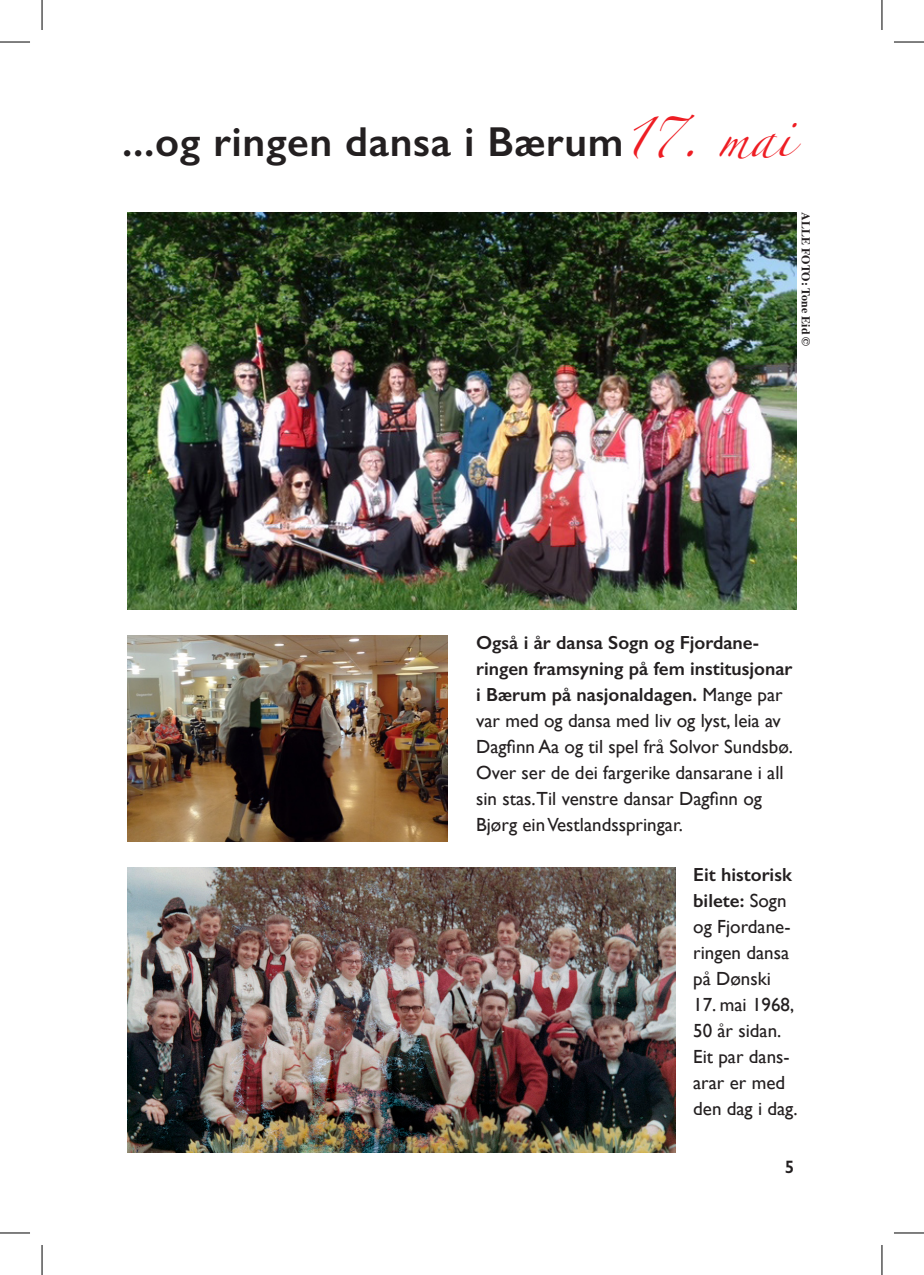
<style>
.page{position:relative;width:924px;height:1275px;background:#fff}
.page>*{position:absolute;margin:0;border:0;box-sizing:border-box;transform-origin:0 0}
.t1{font:600 42px "Gill Sans";letter-spacing:.015em;color:#231f20}
.t2{font:19px/26px "Gill Sans";color:#231f20}
.t3{font:600 18px "Gill Sans";color:#231f20}
.t4{font:700 12px "Times";color:#231f20}
.s1{font-family:"Zapfino";font-weight:400;font-size:36px;color:#ee1d23}
.s2{font-weight:600}
</style>
<div class="page">
<img style="left:127px;top:212px;width:669px;height:397px">
<img style="left:127px;top:635px;width:320px;height:206px">
<img style="left:127px;top:867px;width:548px;height:285px">
<hr style="left:0;top:42px;width:30px;height:1px;background:#000">
<hr style="left:893px;top:42px;width:30px;height:1px;background:#000">
<hr style="left:0;top:1232px;width:30px;height:1px;background:#000">
<hr style="left:893px;top:1232px;width:30px;height:1px;background:#000">
<hr style="left:42px;top:0;width:1px;height:30px;background:#000">
<hr style="left:42px;top:1245px;width:1px;height:30px;background:#000">
<hr style="left:881px;top:0;width:1px;height:30px;background:#000">
<hr style="left:881px;top:1245px;width:1px;height:30px;background:#000">
<p class="t1" style="left:122px;top:116px;width:670px">...og ringen dansa i Bærum<span class="s1">17. mai</span></p>
<p class="t4" style="left:817px;top:212px;width:136px;rotate:90deg">ALLE FOTO: Tone Eid ©</p>
<p class="t2" style="left:476px;top:629px;width:318px"><span class="s2">Også i år dansa Sogn og Fjordane&shy;ringen framsyning på fem institusjonar i Bærum på nasjonaldagen.</span> Mange par var med og dansa med liv og lyst, leia av Dagfinn Aa og til spel frå Solvor Sundsbø.<br>Over ser de dei fargerike dansarane i all sin stas.Til venstre dansar Dagfinn og Bjørg ein Vestlandsspringar.</p>
<p class="t2" style="left:692px;top:861px;width:100px"><span class="s2">Eit historisk bilete:</span> Sogn og Fjordane&shy;ringen dansa på Dønski</p>
<p class="t2" style="left:692px;top:991px;width:106px">17. mai 1968,<br>50 år sidan.<br>Eit par dans&shy;arar er med den dag i dag.</p>
<p class="t3" style="left:784px;top:1155px;width:11px">5</p>
</div>
